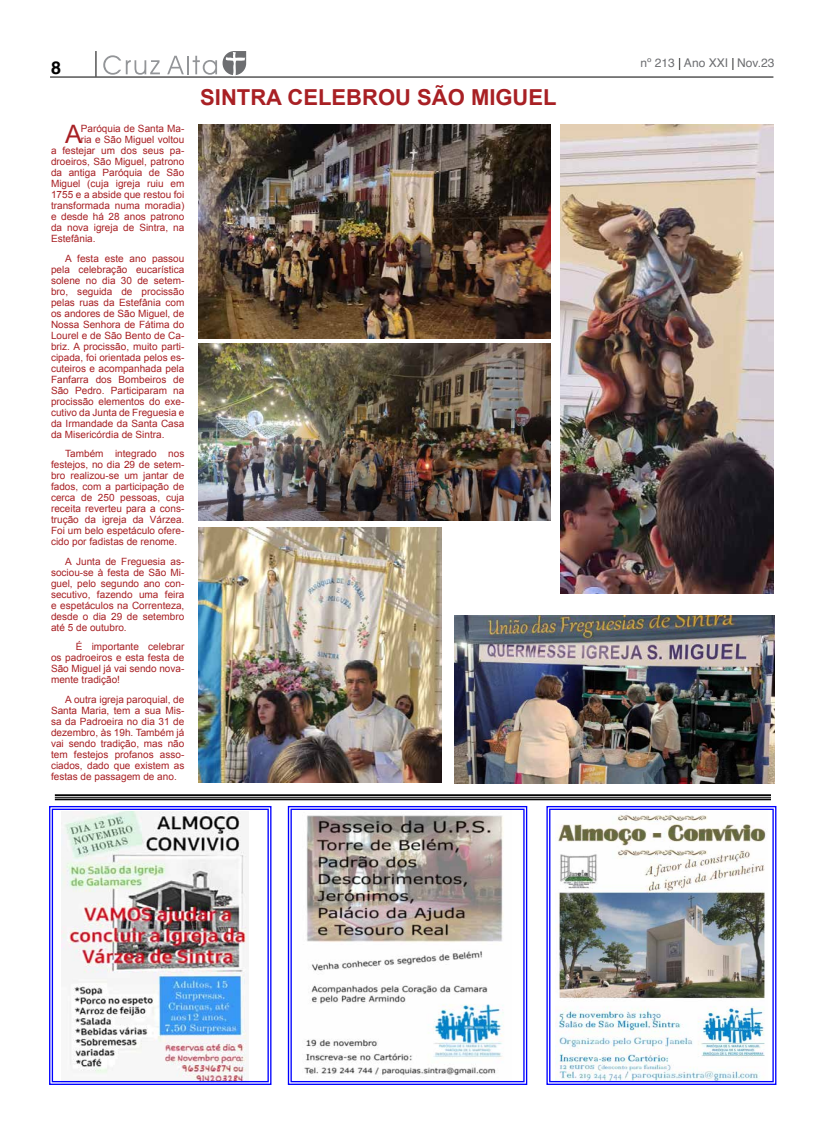
<style>
.page{position:relative;width:817px;height:1134px;background:#fff}
.page>*{position:absolute;margin:0;border:0;box-sizing:border-box;transform-origin:0 0}
.t1{font:25.4px "Arial";color:#a82024}
.t2{font:700 22px "Arial";color:#a82024}
.t3{font:700 18px "Helvetica";color:#000}
.t4{font:12px "Helvetica";color:#6d6e71}
.t5{font:10px/11px "Arial";color:#a82024;text-align:justify}
.s1{font-family:"Minion Pro";color:#000}
</style>
<div class="page">
<hr style="left:50px;top:77px;width:723px;height:1px;background:#000">
<svg style="left:95px;top:51px;width:1px;height:26px"></svg>
<svg style="left:103px;top:55px;width:57px;height:20px"></svg>
<svg style="left:167px;top:51px;width:79px;height:26px"></svg>
<img style="left:198px;top:125px;width:352px;height:214px">
<img style="left:198px;top:343px;width:352px;height:177px">
<img style="left:560px;top:125px;width:213px;height:468px">
<img style="left:198px;top:527px;width:243px;height:256px">
<img style="left:454px;top:615px;width:320px;height:169px">
<hr style="left:55px;top:794px;width:715px;height:2px;background:#000">
<hr style="left:55px;top:797px;width:715px;height:1px;background:#000">
<hr style="left:55px;top:798px;width:715px;height:2px;background:#000">
<img style="left:49px;top:806px;width:223px;height:279px">
<div style="left:52px;top:809px;width:217px;height:273px;border:1px solid #00f"></div>
<img style="left:287px;top:806px;width:241px;height:279px">
<div style="left:290px;top:809px;width:234px;height:273px;border:1px solid #00f"></div>
<img style="left:546px;top:806px;width:231px;height:279px">
<div style="left:549px;top:809px;width:224px;height:273px;border:1px solid #00f"></div>
<h3 class="t3" style="left:51px;top:57px;width:12px">8</h3>
<p class="t4" style="left:640px;top:54px;width:135px">nº 213 <span class="s1">|</span> Ano XXI <span class="s1">|</span> Nov.23</p>
<h1 class="t1" style="left:65px;top:117px;width:18px">A</h1>
<p class="t5" style="left:81px;top:123px;width:105px">Paróquia de Santa Ma-</p>
<p class="t5" style="left:81px;top:134px;width:105px">ria e São Miguel voltou</p>
<p class="t5" style="left:51px;top:145px;width:135px">a festejar um dos seus pa-</p>
<p class="t5" style="left:51px;top:156px;width:135px">droeiros, São Miguel, patrono</p>
<p class="t5" style="left:51px;top:167px;width:135px">da antiga Paróquia de São</p>
<p class="t5" style="left:51px;top:178px;width:135px">Miguel (cuja igreja ruiu em</p>
<p class="t5" style="left:51px;top:189px;width:135px">1755 e a abside que restou foi</p>
<p class="t5" style="left:51px;top:200px;width:135px">transformada numa moradia)</p>
<p class="t5" style="left:51px;top:211px;width:135px">e desde há 28 anos patrono</p>
<p class="t5" style="left:51px;top:222px;width:135px">da nova igreja de Sintra, na</p>
<p class="t5" style="left:51px;top:233px;width:46px">Estefânia.</p>
<p class="t5" style="left:51px;top:253px;width:135px;text-indent:14px">A festa este ano passou pela celebração eucarística solene no dia 30 de setem&shy;bro, seguida de procissão pelas ruas da Estefânia com os andores de São Miguel, de Nossa Senhora de Fátima do Lourel e de São Bento de Ca&shy;briz. A procissão, muito parti&shy;cipada, foi orientada pelos es&shy;cuteiros e acompanhada pela Fanfarra dos Bombeiros de São Pedro. Participaram na procissão elementos do exe&shy;cutivo da Junta de Freguesia e da Irmandade da Santa Casa da Misericórdia de Sintra.</p>
<p class="t5" style="left:51px;top:448px;width:135px;text-indent:14px">Também integrado nos festejos, no dia 29 de setem&shy;bro realizou-se um jantar de fados, com a participação de cerca de 250 pessoas, cuja receita reverteu para a cons&shy;trução da igreja da Várzea.<br>Foi um belo espetáculo ofere&shy;cido por fadistas de renome.</p>
<p class="t5" style="left:51px;top:556px;width:135px;text-indent:14px">A Junta de Freguesia as&shy;sociou-se à festa de São Mi&shy;guel, pelo segundo ano con&shy;secutivo, fazendo uma feira e espetáculos na Correnteza, desde o dia 29 de setembro até 5 de outubro.</p>
<p class="t5" style="left:51px;top:641px;width:135px;text-indent:25px">É importante celebrar os padroeiros e esta festa de São Miguel já vai sendo nova&shy;mente tradição!</p>
<p class="t5" style="left:51px;top:694px;width:135px;text-indent:14px">A outra igreja paroquial, de Santa Maria, tem a sua Mis&shy;sa da Padroeira no dia 31 de dezembro, às 19h. Também já vai sendo tradição, mas não tem festejos profanos asso&shy;ciados, dado que existem as festas de passagem de ano.</p>
<h2 class="t2" style="left:200px;top:83px;width:358px">SINTRA CELEBROU SÃO MIGUEL</h2>
</div>
